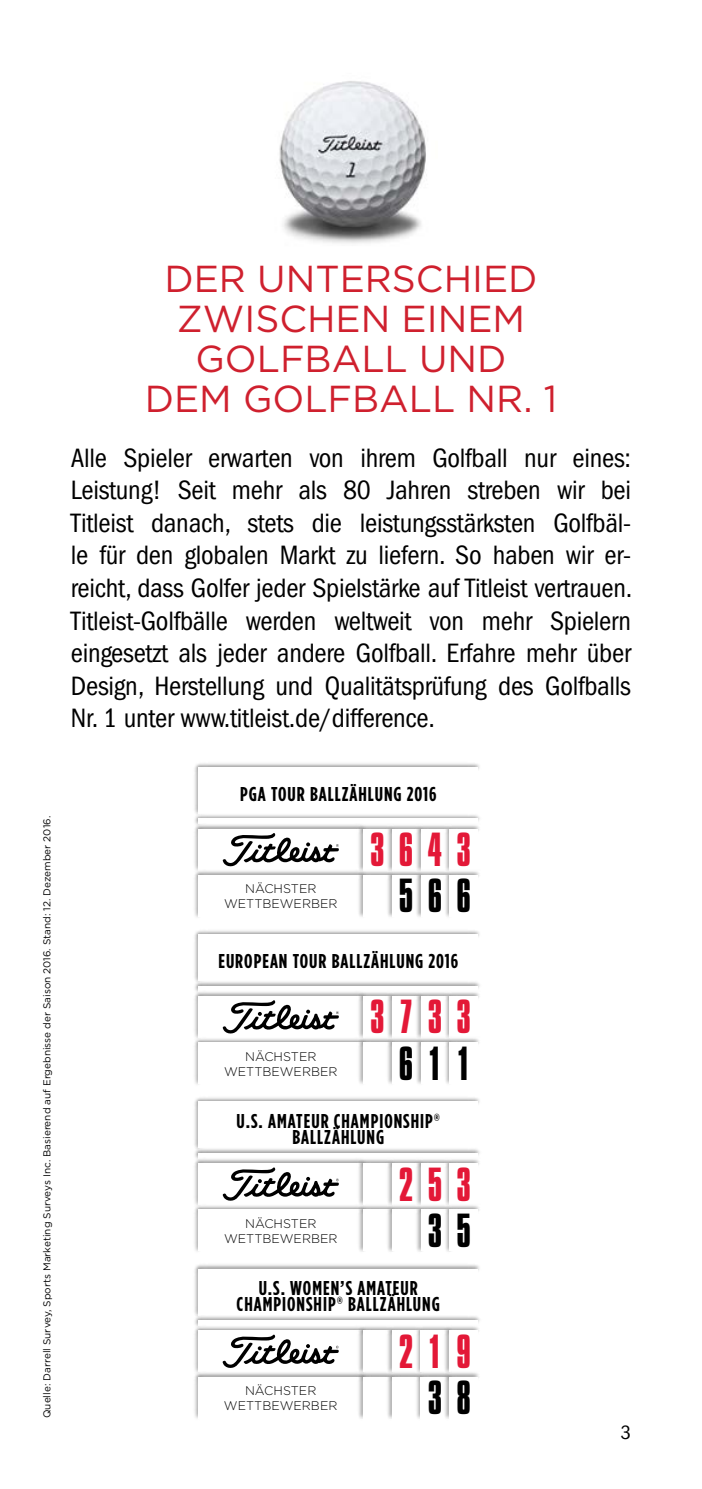
<style>
.page{position:relative;width:702px;height:1489px;background:#fff}
.page>*{position:absolute;margin:0;border:0;box-sizing:border-box;transform-origin:0 0}
.t1{font:41px "Compacta BT";letter-spacing:.38em;color:#e31837;scale:.92 1}
.t2{font:41px "Compacta BT";letter-spacing:.405em;color:#000;scale:.92 1}
.t3{font:37.5px/40px "Gotham";color:#cf202e;text-align:center}
.t4{font:condensed 27.5px/32.5px "Franklin Gothic";letter-spacing:-.01em;color:#000;text-align:justify}
.t5{font:700 20px/16px "Gotham Condensed";letter-spacing:.05em;color:#000;text-align:center}
.t6{font:condensed 20px "Franklin Gothic";color:#000}
.t7{font:300 12.5px/15px "Gotham";color:#000;text-align:center}
.t8{font:10px "Gotham";color:#000}
</style>
<div class="page">
<div style="left:192px;top:760px;width:290px;height:57px;background:#000;opacity:.75"></div>
<div style="left:198px;top:767px;width:280px;height:46px;background:#fff"></div>
<div style="left:192px;top:812px;width:290px;height:15px;background:#000;opacity:.75"></div>
<div style="left:198px;top:818px;width:280px;height:5px;background:#fff"></div>
<div style="left:192px;top:823px;width:175px;height:50px;background:#000;opacity:.75"></div>
<div style="left:198px;top:829px;width:165px;height:41px;background:#fff"></div>
<svg style="left:223px;top:833px;width:116px;height:33px"></svg>
<div style="left:356px;top:822px;width:40px;height:51px;background:#000;opacity:.75"></div>
<div style="left:363px;top:829px;width:29px;height:41px;background:#fff"></div>
<div style="left:385px;top:822px;width:39px;height:51px;background:#000;opacity:.75"></div>
<div style="left:392px;top:829px;width:28px;height:41px;background:#fff"></div>
<div style="left:414px;top:822px;width:39px;height:51px;background:#000;opacity:.75"></div>
<div style="left:420px;top:829px;width:29px;height:41px;background:#fff"></div>
<div style="left:442px;top:822px;width:40px;height:51px;background:#000;opacity:.75"></div>
<div style="left:449px;top:829px;width:29px;height:41px;background:#fff"></div>
<div style="left:192px;top:869px;width:175px;height:50px;background:#000;opacity:.75"></div>
<div style="left:198px;top:875px;width:165px;height:41px;background:#fff"></div>
<div style="left:356px;top:868px;width:40px;height:51px;background:#000;opacity:.75"></div>
<div style="left:363px;top:875px;width:29px;height:41px;background:#fff"></div>
<div style="left:385px;top:868px;width:39px;height:51px;background:#000;opacity:.75"></div>
<div style="left:392px;top:875px;width:28px;height:41px;background:#fff"></div>
<div style="left:414px;top:868px;width:39px;height:51px;background:#000;opacity:.75"></div>
<div style="left:420px;top:875px;width:29px;height:41px;background:#fff"></div>
<div style="left:442px;top:868px;width:40px;height:51px;background:#000;opacity:.75"></div>
<div style="left:449px;top:875px;width:29px;height:41px;background:#fff"></div>
<div style="left:192px;top:927px;width:290px;height:57px;background:#000;opacity:.75"></div>
<div style="left:198px;top:934px;width:280px;height:46px;background:#fff"></div>
<div style="left:192px;top:979px;width:290px;height:16px;background:#000;opacity:.75"></div>
<div style="left:198px;top:985px;width:280px;height:6px;background:#fff"></div>
<div style="left:192px;top:990px;width:175px;height:50px;background:#000;opacity:.75"></div>
<div style="left:198px;top:996px;width:165px;height:41px;background:#fff"></div>
<svg style="left:223px;top:1000px;width:116px;height:33px"></svg>
<div style="left:356px;top:989px;width:40px;height:51px;background:#000;opacity:.75"></div>
<div style="left:363px;top:996px;width:29px;height:41px;background:#fff"></div>
<div style="left:385px;top:989px;width:39px;height:51px;background:#000;opacity:.75"></div>
<div style="left:392px;top:996px;width:28px;height:41px;background:#fff"></div>
<div style="left:414px;top:989px;width:39px;height:51px;background:#000;opacity:.75"></div>
<div style="left:420px;top:996px;width:29px;height:41px;background:#fff"></div>
<div style="left:442px;top:989px;width:40px;height:51px;background:#000;opacity:.75"></div>
<div style="left:449px;top:996px;width:29px;height:41px;background:#fff"></div>
<div style="left:192px;top:1036px;width:175px;height:50px;background:#000;opacity:.75"></div>
<div style="left:198px;top:1042px;width:165px;height:41px;background:#fff"></div>
<div style="left:356px;top:1035px;width:40px;height:51px;background:#000;opacity:.75"></div>
<div style="left:363px;top:1042px;width:29px;height:41px;background:#fff"></div>
<div style="left:385px;top:1035px;width:39px;height:51px;background:#000;opacity:.75"></div>
<div style="left:392px;top:1042px;width:28px;height:41px;background:#fff"></div>
<div style="left:414px;top:1035px;width:39px;height:51px;background:#000;opacity:.75"></div>
<div style="left:420px;top:1042px;width:29px;height:41px;background:#fff"></div>
<div style="left:442px;top:1035px;width:40px;height:51px;background:#000;opacity:.75"></div>
<div style="left:449px;top:1042px;width:29px;height:41px;background:#fff"></div>
<div style="left:192px;top:1094px;width:290px;height:57px;background:#000;opacity:.75"></div>
<div style="left:198px;top:1101px;width:280px;height:46px;background:#fff"></div>
<div style="left:192px;top:1146px;width:290px;height:16px;background:#000;opacity:.75"></div>
<div style="left:198px;top:1153px;width:280px;height:5px;background:#fff"></div>
<div style="left:192px;top:1157px;width:175px;height:50px;background:#000;opacity:.75"></div>
<div style="left:198px;top:1163px;width:165px;height:41px;background:#fff"></div>
<svg style="left:223px;top:1167px;width:116px;height:33px"></svg>
<div style="left:356px;top:1156px;width:40px;height:51px;background:#000;opacity:.75"></div>
<div style="left:363px;top:1163px;width:29px;height:41px;background:#fff"></div>
<div style="left:385px;top:1156px;width:39px;height:51px;background:#000;opacity:.75"></div>
<div style="left:392px;top:1163px;width:28px;height:41px;background:#fff"></div>
<div style="left:414px;top:1156px;width:39px;height:51px;background:#000;opacity:.75"></div>
<div style="left:420px;top:1163px;width:29px;height:41px;background:#fff"></div>
<div style="left:442px;top:1156px;width:40px;height:51px;background:#000;opacity:.75"></div>
<div style="left:449px;top:1163px;width:29px;height:41px;background:#fff"></div>
<div style="left:192px;top:1203px;width:175px;height:50px;background:#000;opacity:.75"></div>
<div style="left:198px;top:1209px;width:165px;height:41px;background:#fff"></div>
<div style="left:356px;top:1202px;width:40px;height:52px;background:#000;opacity:.75"></div>
<div style="left:363px;top:1209px;width:29px;height:41px;background:#fff"></div>
<div style="left:385px;top:1202px;width:39px;height:52px;background:#000;opacity:.75"></div>
<div style="left:392px;top:1209px;width:28px;height:41px;background:#fff"></div>
<div style="left:414px;top:1202px;width:39px;height:52px;background:#000;opacity:.75"></div>
<div style="left:420px;top:1209px;width:29px;height:41px;background:#fff"></div>
<div style="left:442px;top:1202px;width:40px;height:52px;background:#000;opacity:.75"></div>
<div style="left:449px;top:1209px;width:29px;height:41px;background:#fff"></div>
<div style="left:192px;top:1261px;width:289px;height:57px;background:#000;opacity:.75"></div>
<div style="left:198px;top:1268px;width:280px;height:47px;background:#fff"></div>
<div style="left:192px;top:1313px;width:290px;height:16px;background:#000;opacity:.75"></div>
<div style="left:198px;top:1320px;width:280px;height:5px;background:#fff"></div>
<div style="left:192px;top:1324px;width:175px;height:50px;background:#000;opacity:.75"></div>
<div style="left:198px;top:1330px;width:165px;height:41px;background:#fff"></div>
<svg style="left:223px;top:1334px;width:116px;height:33px"></svg>
<div style="left:356px;top:1323px;width:40px;height:51px;background:#000;opacity:.75"></div>
<div style="left:363px;top:1330px;width:28px;height:41px;background:#fff"></div>
<div style="left:385px;top:1323px;width:39px;height:51px;background:#000;opacity:.75"></div>
<div style="left:391px;top:1330px;width:29px;height:41px;background:#fff"></div>
<div style="left:414px;top:1323px;width:39px;height:51px;background:#000;opacity:.75"></div>
<div style="left:420px;top:1330px;width:29px;height:41px;background:#fff"></div>
<div style="left:442px;top:1323px;width:40px;height:51px;background:#000;opacity:.75"></div>
<div style="left:449px;top:1330px;width:29px;height:41px;background:#fff"></div>
<div style="left:192px;top:1370px;width:175px;height:51px;background:#000;opacity:.75"></div>
<div style="left:198px;top:1376px;width:165px;height:41px;background:#fff"></div>
<div style="left:356px;top:1369px;width:40px;height:52px;background:#000;opacity:.75"></div>
<div style="left:363px;top:1376px;width:28px;height:41px;background:#fff"></div>
<div style="left:385px;top:1369px;width:39px;height:52px;background:#000;opacity:.75"></div>
<div style="left:391px;top:1376px;width:29px;height:41px;background:#fff"></div>
<div style="left:414px;top:1369px;width:39px;height:52px;background:#000;opacity:.75"></div>
<div style="left:420px;top:1376px;width:29px;height:41px;background:#fff"></div>
<div style="left:442px;top:1369px;width:40px;height:52px;background:#000;opacity:.75"></div>
<div style="left:449px;top:1376px;width:29px;height:41px;background:#fff"></div>
<img style="left:279px;top:81px;width:147px;height:163px">
<h2 class="t3" style="left:145px;top:258px;width:414px">DER UNTERSCHIED<br>ZWISCHEN EINEM<br>GOLFBALL UND<br>DEM GOLFBALL NR. 1</h2>
<p class="t4" style="left:71px;top:442px;width:563px">Alle Spieler erwarten von ihrem Golfball nur eines:<br>Leistung! Seit mehr als 80 Jahren streben wir bei Titleist danach, stets die leistungsstärksten Golfbäl&shy;le für den globalen Markt zu liefern. So haben wir er&shy;reicht, dass Golfer jeder Spielstärke auf Titleist vertrauen.<br>Titleist-Golfbälle werden weltweit von mehr Spielern eingesetzt als jeder andere Golfball. Erfahre mehr über Design, Herstellung und Qualitätsprüfung des Golfballs Nr. 1 unter www.titleist.de/difference.</p>
<p class="t8" style="left:41px;top:1417px;width:603px;rotate:-90deg">Quelle: Darrell Survey, Sports Marketing Surveys Inc. Basierend auf Ergebnisse der Saison 2016. Stand: 12. Dezember 2016.</p>
<p class="t5" style="left:240px;top:786px;width:198px">PGA TOUR BALLZÄHLUNG 2016</p>
<h1 class="t1" style="left:370px;top:825px;width:111px">3643</h1>
<p class="t7" style="left:224px;top:881px;width:115px">NÄCHSTER<br>WETTBEWERBER</p>
<h1 class="t2" style="left:399px;top:872px;width:80px">566</h1>
<p class="t5" style="left:218px;top:953px;width:241px">EUROPEAN TOUR BALLZÄHLUNG 2016</p>
<h1 class="t1" style="left:370px;top:993px;width:111px">3733</h1>
<p class="t7" style="left:224px;top:1048px;width:115px">NÄCHSTER<br>WETTBEWERBER</p>
<h1 class="t2" style="left:399px;top:1039px;width:77px">611</h1>
<p class="t5" style="left:236px;top:1112px;width:205px">U.S. AMATEUR CHAMPIONSHIP®<br>BALLZÄHLUNG</p>
<h1 class="t1" style="left:399px;top:1160px;width:80px">253</h1>
<p class="t7" style="left:224px;top:1215px;width:115px">NÄCHSTER<br>WETTBEWERBER</p>
<h1 class="t2" style="left:428px;top:1206px;width:48px">3 5</h1>
<p class="t5" style="left:236px;top:1279px;width:205px">U.S. WOMEN’S AMATEUR<br>CHAMPIONSHIP® BALLZÄHLUNG</p>
<h1 class="t1" style="left:399px;top:1327px;width:80px">219</h1>
<p class="t7" style="left:245px;top:1382px;width:73px">NÄCHSTER</p>
<h1 class="t2" style="left:427px;top:1373px;width:48px">3 8</h1>
<p class="t7" style="left:224px;top:1397px;width:115px">WETTBEWERBER</p>
<p class="t6" style="left:620px;top:1421px;width:12px">3</p>
</div>
